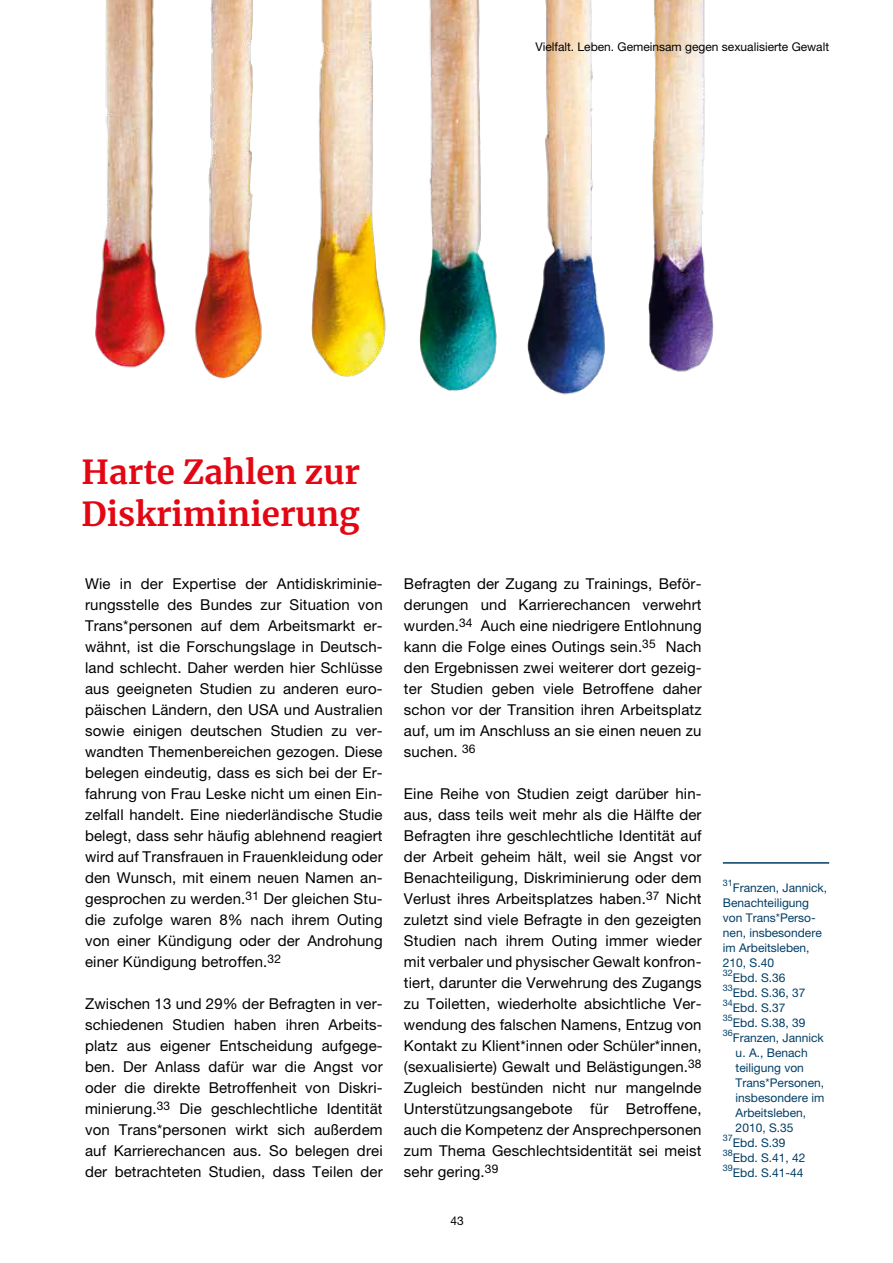
<style>
.page{position:relative;width:893px;height:1263px;background:#fff}
.page>*{position:absolute;margin:0;border:0;box-sizing:border-box;transform-origin:0 0}
.t1{font:700 33px/42px "Merriweather";color:#e30613}
.t2{font:15px/21px "Helvetica Neue";letter-spacing:.01em;color:#000;text-align:justify}
.t3{font:12px/15px "Helvetica Neue";color:#003e66}
.t4{font:12px "Helvetica Neue";color:#000}
.t5{font:9px "Helvetica Neue";color:#003e66}
</style>
<div class="page">
<hr style="left:723px;top:862px;width:106px;height:2px;background:#003e66">
<img style="left:95px;top:0;width:619px;height:395px">
<p class="t4" style="left:535px;top:40px;width:295px">Vielfalt. Leben. Gemeinsam gegen sexualisierte Gewalt</p>
<h1 class="t1" style="left:82px;top:448px;width:280px">Harte Zahlen zur<br>Diskriminierung</h1>
<p class="t2" style="left:85px;top:573px;width:299px">Wie in der Expertise der Antidiskriminie&shy;rungsstelle des Bundes zur Situation von Trans*personen auf dem Arbeitsmarkt er&shy;wähnt, ist die Forschungslage in Deutsch&shy;land schlecht. Daher werden hier Schlüsse aus geeigneten Studien zu anderen euro&shy;päischen Ländern, den USA und Australien sowie einigen deutschen Studien zu ver&shy;wandten Themenbereichen gezogen. Diese belegen eindeutig, dass es sich bei der Er&shy;fahrung von Frau Leske nicht um einen Ein&shy;zelfall handelt. Eine niederländische Studie belegt, dass sehr häufig ablehnend reagiert wird auf Transfrauen in Frauenkleidung oder den Wunsch, mit einem neuen Namen an&shy;gesprochen zu werden.<sup>31</sup> Der gleichen Stu&shy;die zufolge waren 8% nach ihrem Outing von einer Kündigung oder der Androhung einer Kündigung betroffen.<sup>32</sup></p>
<p class="t2" style="left:85px;top:993px;width:299px">Zwischen 13 und 29% der Befragten in ver&shy;schiedenen Studien haben ihren Arbeits&shy;platz aus eigener Entscheidung aufgege&shy;ben. Der Anlass dafür war die Angst vor oder die direkte Betroffenheit von Diskri&shy;minierung.<sup>33</sup> Die geschlechtliche Identität von Trans*personen wirkt sich außerdem auf Karrierechancen aus. So belegen drei der betrachteten Studien, dass Teilen der</p>
<p class="t2" style="left:404px;top:573px;width:299px">Befragten der Zugang zu Trainings, Beför&shy;derungen und Karrierechancen verwehrt wurden.<sup>34</sup> Auch eine niedrigere Entlohnung kann die Folge eines Outings sein.<sup>35</sup> Nach den Ergebnissen zwei weiterer dort gezeig&shy;ter Studien geben viele Betroffene daher schon vor der Transition ihren Arbeitsplatz auf, um im Anschluss an sie einen neuen zu suchen. <sup>36</sup></p>
<p class="t2" style="left:404px;top:783px;width:299px">Eine Reihe von Studien zeigt darüber hin&shy;aus, dass teils weit mehr als die Hälfte der Befragten ihre geschlechtliche Identität auf der Arbeit geheim hält, weil sie Angst vor Benachteiligung, Diskriminierung oder dem Verlust ihres Arbeitsplatzes haben.<sup>37</sup> Nicht zuletzt sind viele Befragte in den gezeigten Studien nach ihrem Outing immer wieder mit verbaler und physischer Gewalt konfron&shy;tiert, darunter die Verwehrung des Zugangs zu Toiletten, wiederholte absichtliche Ver&shy;wendung des falschen Namens, Entzug von Kontakt zu Klient*innen oder Schüler*innen, (sexualisierte) Gewalt und Belästigungen.<sup>38<br></sup>Zugleich bestünden nicht nur mangelnde Unterstützungsangebote für Betroffene, auch die Kompetenz der Ansprechpersonen zum Thema Geschlechtsidentität sei meist sehr gering.<sup>39</sup></p>
<p class="t4" style="left:450px;top:1213px;width:15px">43</p>
<p class="t5" style="left:723px;top:877px;width:12px">31</p>
<p class="t3" style="left:723px;top:880px;width:106px;text-indent:10px">Franzen, Jannick,<br>Benachteiligung von Trans*Perso&shy;nen, insbesondere im Arbeitsleben,<br>210, S.40</p>
<p class="t5" style="left:723px;top:967px;width:12px">32</p>
<p class="t3" style="left:733px;top:970px;width:54px">Ebd. S.36</p>
<p class="t5" style="left:723px;top:982px;width:12px">33</p>
<p class="t3" style="left:733px;top:985px;width:74px">Ebd. S.36, 37</p>
<p class="t5" style="left:723px;top:997px;width:12px">34</p>
<p class="t3" style="left:733px;top:1000px;width:54px">Ebd. S.37</p>
<p class="t5" style="left:723px;top:1012px;width:12px">35</p>
<p class="t3" style="left:733px;top:1015px;width:74px">Ebd. S.38, 39</p>
<p class="t5" style="left:723px;top:1027px;width:12px">36</p>
<p class="t3" style="left:733px;top:1030px;width:93px">Franzen, Jannick u. A., Benach teiligung von<br>Trans*Personen, insbesondere im<br>Arbeitsleben,<br>2010, S.35</p>
<p class="t5" style="left:723px;top:1132px;width:12px">37</p>
<p class="t3" style="left:733px;top:1135px;width:54px">Ebd. S.39</p>
<p class="t5" style="left:723px;top:1147px;width:12px">38</p>
<p class="t3" style="left:733px;top:1150px;width:74px">Ebd. S.41, 42</p>
<p class="t5" style="left:723px;top:1162px;width:12px">39</p>
<p class="t3" style="left:733px;top:1165px;width:72px">Ebd. S.41-44</p>
</div>
